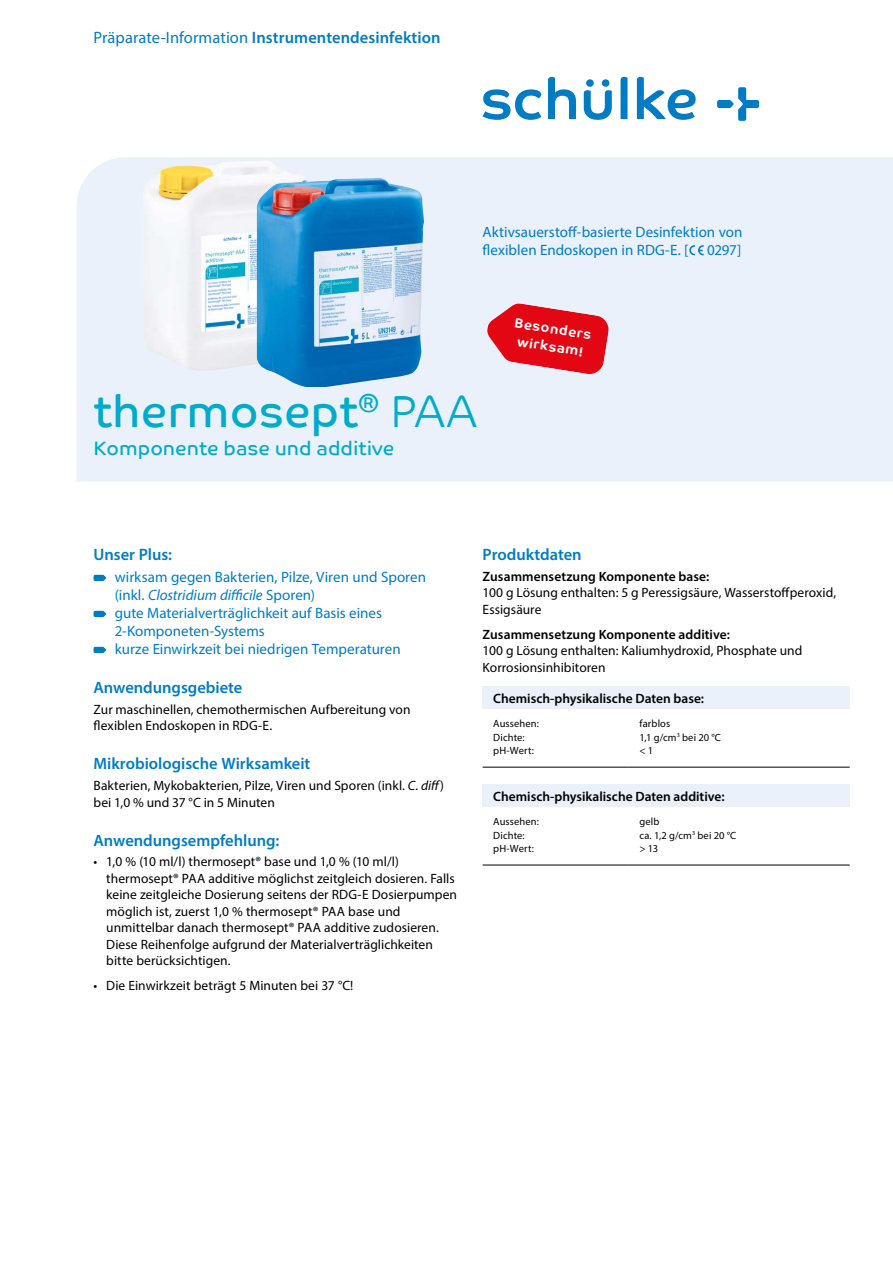
<style>
.page{position:relative;width:893px;height:1263px;background:#fff}
.page>*{position:absolute;margin:0;border:0;box-sizing:border-box;transform-origin:0 0}
.t1{font:45px "Co Text";color:#00acc9}
.t2{font:19.5px "Co Text";color:#00acc9}
.t3{font:600 16.5px "Myriad Pro";color:#007cc5}
.t4{font:15px/18px "Myriad Pro";color:#007cc5}
.t5{font:13.5px/16.5px "Myriad Pro";letter-spacing:.005em;color:#000}
.t6{font:600 13.5px "Myriad Pro";color:#000}
.t7{font:700 13.5px/18px "Co Text";color:#fff;text-align:center}
.t8{font:10.5px/13.5px "Myriad Pro";letter-spacing:.015em;color:#000}
.s1{font-weight:400}
.s2{font-family:"Co Text Lt"}
.s3{font-style:italic}
</style>
<div class="page">
<div style="left:77px;top:157px;width:816px;height:325px;background:#eaf1fb"></div>
<svg style="left:94px;top:575px;width:12px;height:6px"></svg>
<svg style="left:94px;top:611px;width:12px;height:6px"></svg>
<svg style="left:94px;top:647px;width:12px;height:6px"></svg>
<div style="left:483px;top:686px;width:367px;height:23px;background:#eaf1fb"></div>
<hr style="left:483px;top:767px;width:146px;height:1px;background:#000">
<hr style="left:629px;top:767px;width:221px;height:1px;background:#000">
<div style="left:483px;top:784px;width:367px;height:23px;background:#eaf1fb"></div>
<hr style="left:483px;top:865px;width:146px;height:1px;background:#000">
<hr style="left:629px;top:865px;width:221px;height:1px;background:#000">
<svg style="left:584px;top:79px;width:28px;height:41px"></svg>
<svg style="left:483px;top:89px;width:58px;height:31px"></svg>
<svg style="left:548px;top:77px;width:28px;height:42px"></svg>
<svg style="left:621px;top:77px;width:6px;height:42px"></svg>
<svg style="left:637px;top:77px;width:59px;height:43px"></svg>
<svg style="left:717px;top:87px;width:42px;height:34px"></svg>
<svg style="left:689px;top:245px;width:15px;height:10px"></svg>
<img style="left:143px;top:161px;width:169px;height:210px">
<img style="left:257px;top:178px;width:168px;height:209px">
<svg style="left:486px;top:303px;width:124px;height:72px;background:#e44955"></svg>
<p class="t3" style="left:94px;top:27px;width:348px"><span class="s1">Präparate-Information</span> Instrumentendesinfektion</p>
<p class="t4" style="left:483px;top:223px;width:261px">Aktivsauerstoff-basierte Desinfektion von flexiblen Endoskopen in RDG-E. [ 0297]</p>
<p class="t7" style="left:516px;top:313px;width:79px;rotate:9deg">Besonders wirksam!</p>
<h1 class="t1" style="left:94px;top:384px;width:386px">thermosept<sup>®</sup> <span class="s2">PAA</span></h1>
<h2 class="t2" style="left:94px;top:437px;width:302px">Komponente base und additive</h2>
<p class="t3" style="left:94px;top:544px;width:80px">Unser Plus:</p>
<p class="t4" style="left:115px;top:568px;width:313px">wirksam gegen Bakterien, Pilze, Viren und Sporen (inkl. <span class="s3">Clostridium difficile</span> Sporen)<br>gute Materialverträglichkeit auf Basis eines 2-Komponeten-Systems<br>kurze Einwirkzeit bei niedrigen Temperaturen</p>
<p class="t3" style="left:94px;top:677px;width:150px">Anwendungsgebiete</p>
<p class="t5" style="left:94px;top:701px;width:318px">Zur maschinellen, chemothermischen Aufbereitung von flexiblen Endoskopen in RDG-E.</p>
<p class="t3" style="left:94px;top:753px;width:218px">Mikrobiologische Wirksamkeit</p>
<p class="t5" style="left:94px;top:777px;width:352px">Bakterien, Mykobakterien, Pilze, Viren und Sporen (inkl. <span class="s3">C. diff</span>) bei 1,0 % und 37 °C in 5 Minuten</p>
<p class="t3" style="left:94px;top:830px;width:187px">Anwendungsempfehlung:</p>
<p class="t5" style="left:106px;top:853px;width:352px;text-indent:-13px">• 1,0 % (10 ml/l) thermosept® base und 1,0 % (10 ml/l) thermosept® PAA additive möglichst zeitgleich dosieren. Falls keine zeitgleiche Dosierung seitens der RDG-E Dosierpumpen möglich ist, zuerst 1,0 % thermosept® PAA base und unmittelbar danach thermosept® PAA additive zudosieren.<br>Diese Reihenfolge aufgrund der Materialverträglichkeiten bitte berücksichtigen.</p>
<p class="t5" style="left:94px;top:977px;width:261px">• Die Einwirkzeit beträgt 5 Minuten bei 37 °C!</p>
<p class="t3" style="left:483px;top:544px;width:101px">Produktdaten</p>
<p class="t6" style="left:483px;top:567px;width:228px">Zusammensetzung Komponente base:</p>
<p class="t5" style="left:483px;top:584px;width:355px">100 g Lösung enthalten: 5 g Peressigsäure, Wasserstoffperoxid,<br>Essigsäure</p>
<p class="t6" style="left:483px;top:625px;width:249px">Zusammensetzung Komponente additive:</p>
<p class="t5" style="left:483px;top:642px;width:321px">100 g Lösung enthalten: Kaliumhydroxid, Phosphate und<br>Korrosionsinhibitoren</p>
<p class="t6" style="left:493px;top:689px;width:212px">Chemisch-physikalische Daten base:</p>
<p class="t8" style="left:493px;top:717px;width:47px">Aussehen:<br>Dichte: pH-Wert:</p>
<p class="t8" style="left:639px;top:717px;width:83px">farblos<br>1,1 g/cm<sup>3</sup> bei 20 °C &lt; 1</p>
<p class="t6" style="left:493px;top:787px;width:233px">Chemisch-physikalische Daten additive:</p>
<p class="t8" style="left:493px;top:815px;width:47px">Aussehen:<br>Dichte: pH-Wert:</p>
<p class="t8" style="left:639px;top:815px;width:98px">gelb<br>ca. 1,2 g/cm<sup>3</sup> bei 20 °C &gt; 13</p>
</div>
